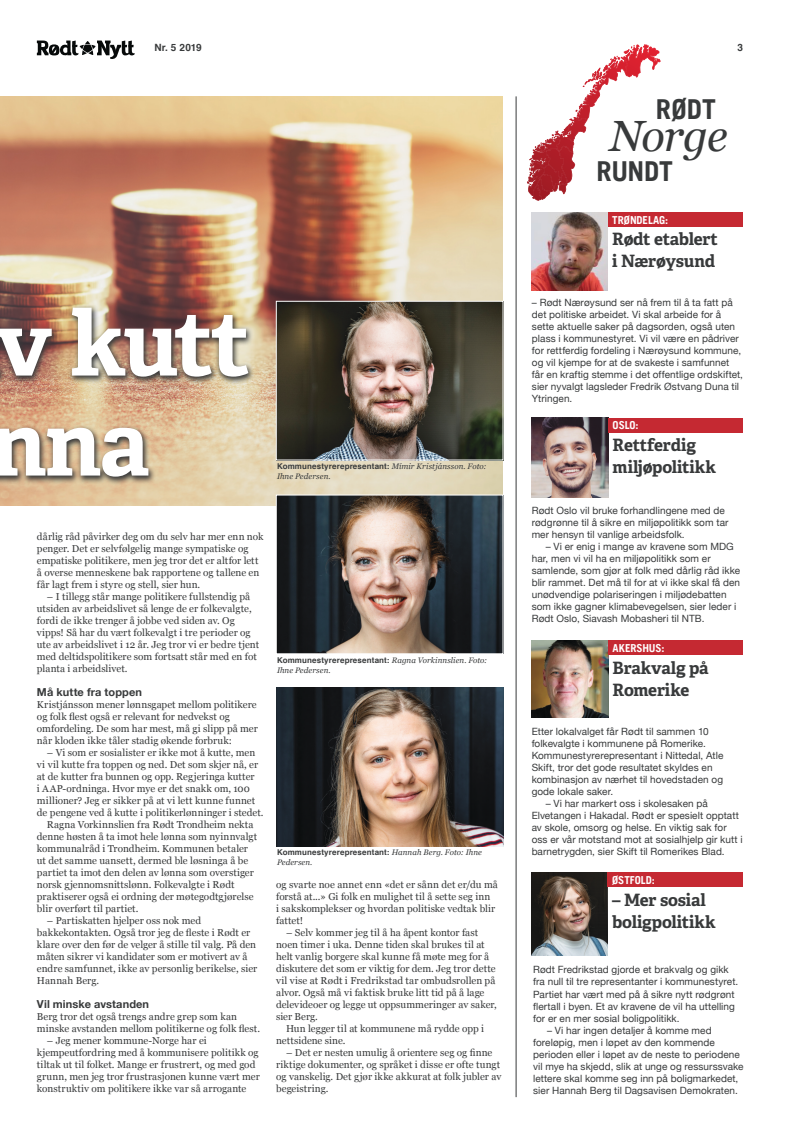
<style>
.page{position:relative;width:794px;height:1134px;background:#fff}
.page>*{position:absolute;margin:0;border:0;box-sizing:border-box;transform-origin:0 0}
.t1{font:700 90px/100px "Adelle Basic";letter-spacing:-.03em;color:#fff}
.t2{font:italic 43.7px "Georgia";letter-spacing:-.025em;color:#383a3b}
.t3{font:700 27.5px "Trade Gothic LT";color:#383a3b}
.t4{font:700 17px/22px "Adelle Basic";letter-spacing:-.015em;color:#383a3b}
.t5{font:700 11px "Helvetica Neue";letter-spacing:.01em;color:#383a3b}
.t6{font:700 11px "Trade Gothic LT";letter-spacing:-.005em;color:#fff}
.t7{font:10px/12px "Georgia";letter-spacing:.005em;color:#383a3b}
.t8{font:10px/12px "Helvetica Neue";letter-spacing:.005em;color:#383a3b}
.t9{font:700 10px "Helvetica";letter-spacing:.005em;color:#383a3b}
.t10{font:700 8px "Helvetica";letter-spacing:.02em;color:#383a3b}
.t11{font:italic 8px "Georgia";letter-spacing:.01em;color:#383a3b}
.s1{font-family:"Georgia";font-weight:400;font-style:italic}
</style>
<div class="page">
<svg style="left:37px;top:41px;width:98px;height:18px"></svg>
<svg style="left:527px;top:44px;width:129px;height:157px"></svg>
<img style="left:532px;top:872px;width:76px;height:83px">
<div style="left:608px;top:872px;width:135px;height:15px;background:#c52932"></div>
<img style="left:531px;top:418px;width:77px;height:79px">
<img style="left:531px;top:641px;width:77px;height:77px">
<div style="left:608px;top:418px;width:135px;height:14px;background:#c52932"></div>
<div style="left:608px;top:641px;width:135px;height:14px;background:#c52932"></div>
<img style="left:532px;top:213px;width:76px;height:77px">
<div style="left:608px;top:213px;width:135px;height:14px;background:#c52932"></div>
<hr style="left:516px;top:96px;width:1px;height:1001px;background:#383a3b">
<img style="left:0;top:96px;width:502px;height:410px">
<img style="left:0;top:302px;width:255px;height:201px">
<img style="left:276px;top:687px;width:227px;height:159px">
<img style="left:278px;top:497px;width:223px;height:155px">
<div style="left:276px;top:495px;width:227px;height:159px;border:1px solid #fff"></div>
<img style="left:278px;top:303px;width:223px;height:155px">
<div style="left:276px;top:301px;width:227px;height:159px;border:1px solid #fff"></div>
<p class="t9" style="left:154px;top:40px;width:49px">Nr. 5 2019</p>
<p class="t9" style="left:737px;top:39px;width:7px">3</p>
<h3 class="t3" style="left:656px;top:92px;width:61px">RØDT</h3>
<h2 class="t2" style="left:609px;top:104px;width:119px">Norge</h2>
<h3 class="t3" style="left:596px;top:154px;width:78px">RUNDT</h3>
<p class="t6" style="left:612px;top:213px;width:58px">TRØNDELAG:</p>
<h1 class="t1" style="left:-10px;top:294px;width:262px">v kutt nna</h1>
<p class="t10" style="left:277px;top:460px;width:211px">Kommunestyrerepresentant: <span class="s1">Mímir Kristjánsson. Foto:</span></p>
<p class="t11" style="left:277px;top:471px;width:55px">Ihne Pedersen.</p>
<p class="t7" style="left:37px;top:530px;width:228px">dårlig råd påvirker deg om du selv har mer enn nok penger. Det er selvfølgelig mange sympatiske og empatiske politikere, men jeg tror det er altfor lett å overse menneskene bak rapportene og tallene en får lagt frem i styre og stell, sier hun.</p>
<p class="t7" style="left:37px;top:590px;width:224px;text-indent:10px">– I tillegg står mange politikere fullstendig på utsiden av arbeidslivet så lenge de er folkevalgte, fordi de ikke trenger å jobbe ved siden av. Og vipps! Så har du vært folkevalgt i tre perioder og ute av arbeidslivet i 12 år. Jeg tror vi er bedre tjent med deltidspolitikere som fortsatt står med en fot planta i arbeidslivet.</p>
<p class="t5" style="left:37px;top:683px;width:107px">Må kutte fra toppen</p>
<p class="t7" style="left:37px;top:698px;width:222px">Kristjánsson mener lønnsgapet mellom politikere og folk flest også er relevant for nedvekst og omfordeling. De som har mest, må gi slipp på mer når kloden ikke tåler stadig økende forbruk:</p>
<p class="t7" style="left:47px;top:746px;width:210px">– Vi som er sosialister er ikke mot å kutte, men</p>
<p class="t7" style="left:37px;top:758px;width:223px">vi vil kutte fra toppen og ned. Det som skjer nå, er</p>
<p class="t7" style="left:37px;top:770px;width:219px">at de kutter fra bunnen og opp. Regjeringa kutter</p>
<p class="t7" style="left:37px;top:782px;width:214px">i AAP-ordninga. Hvor mye er det snakk om, 100</p>
<p class="t7" style="left:37px;top:794px;width:220px">millioner? Jeg er sikker på at vi lett kunne funnet</p>
<p class="t7" style="left:37px;top:806px;width:228px">de pengene ved å kutte i politikerlønninger i stedet.</p>
<p class="t7" style="left:47px;top:818px;width:208px">Ragna Vorkinnslien fra Rødt Trondheim nekta</p>
<p class="t7" style="left:37px;top:830px;width:222px">denne høsten å ta imot hele lønna som nyinnvalgt</p>
<p class="t7" style="left:37px;top:842px;width:213px">kommunalråd i Trondheim. Kommunen betaler</p>
<p class="t7" style="left:37px;top:854px;width:213px">ut det samme uansett, dermed ble løsninga å be</p>
<p class="t7" style="left:37px;top:866px;width:218px">partiet ta imot den delen av lønna som overstiger</p>
<p class="t7" style="left:37px;top:878px;width:199px">norsk gjennomsnittslønn. Folkevalgte i Rødt</p>
<p class="t7" style="left:37px;top:890px;width:218px">praktiserer også ei ordning der møtegodtgjørelse</p>
<p class="t7" style="left:37px;top:902px;width:103px">blir overført til partiet.</p>
<p class="t7" style="left:37px;top:914px;width:222px;text-indent:10px">– Partiskatten hjelper oss nok med bakkekontakten. Også tror jeg de fleste i Rødt er klare over den før de velger å stille til valg. På den måten sikrer vi kandidater som er motivert av å endre samfunnet, ikke av personlig berikelse, sier Hannah Berg.</p>
<p class="t5" style="left:37px;top:995px;width:114px">Vil minske avstanden</p>
<p class="t7" style="left:37px;top:1010px;width:225px">Berg tror det også trengs andre grep som kan minske avstanden mellom politikerne og folk flest.</p>
<p class="t7" style="left:37px;top:1034px;width:224px;text-indent:10px">– Jeg mener kommune-Norge har ei kjempeutfordring med å kommunisere politikk og tiltak ut til folket. Mange er frustrert, og med god grunn, men jeg tror frustrasjonen kunne vært mer konstruktiv om politikere ikke var så arrogante</p>
<p class="t10" style="left:277px;top:654px;width:212px">Kommunestyrerepresentant: <span class="s1">Ragna Vorkinnslien. Foto:</span></p>
<p class="t11" style="left:277px;top:664px;width:55px">Ihne Pedersen.</p>
<p class="t10" style="left:277px;top:846px;width:206px">Kommunestyrerepresentant: <span class="s1">Hannah Berg. Foto: Ihne</span></p>
<p class="t11" style="left:277px;top:857px;width:37px">Pedersen.</p>
<p class="t7" style="left:276px;top:878px;width:223px">og svarte noe annet enn «det er sånn det er/du må forstå at...» Gi folk en mulighet til å sette seg inn<br>i sakskomplekser og hvordan politiske vedtak blir fattet!</p>
<p class="t7" style="left:276px;top:926px;width:222px;text-indent:10px">– Selv kommer jeg til å ha åpent kontor fast noen timer i uka. Denne tiden skal brukes til at helt vanlig borgere skal kunne få møte meg for å diskutere det som er viktig for dem. Jeg tror dette vil vise at Rødt i Fredrikstad tar ombudsrollen på alvor. Også må vi faktisk bruke litt tid på å lage delevideoer og legge ut oppsummeringer av saker, sier Berg.</p>
<p class="t7" style="left:276px;top:1022px;width:209px;text-indent:10px">Hun legger til at kommunene må rydde opp i nettsidene sine.</p>
<p class="t7" style="left:276px;top:1046px;width:227px;text-indent:10px">– Det er nesten umulig å orientere seg og finne riktige dokumenter, og språket i disse er ofte tungt og vanskelig. Det gjør ikke akkurat at folk jubler av begeistring.</p>
<h3 class="t4" style="left:612px;top:228px;width:107px">Rødt etablert i Nærøysund</h3>
<p class="t8" style="left:532px;top:297px;width:213px">– Rødt Nærøysund ser nå frem til å ta fatt på det politiske arbeidet. Vi skal arbeide for å sette aktuelle saker på dagsorden, også uten plass i kommunestyret. Vi vil være en pådriver for rettferdig fordeling i Nærøysund kommune, og vil kjempe for at de svakeste i samfunnet får en kraftig stemme i det offentlige ordskiftet, sier nyvalgt lagsleder Fredrik Østvang Duna til Ytringen.</p>
<p class="t6" style="left:612px;top:418px;width:28px">OSLO:</p>
<h3 class="t4" style="left:612px;top:434px;width:105px">Rettferdig miljøpolitikk</h3>
<p class="t8" style="left:532px;top:505px;width:198px">Rødt Oslo vil bruke forhandlingene med de rødgrønne til å sikre en miljøpolitikk som tar mer hensyn til vanlige arbeidsfolk.</p>
<p class="t8" style="left:532px;top:541px;width:210px;text-indent:14px">– Vi er enig i mange av kravene som MDG har, men vi vil ha en miljøpolitikk som er samlende, som gjør at folk med dårlig råd ikke blir rammet. Det må til for at vi ikke skal få den unødvendige polariseringen i miljødebatten som ikke gagner klimabevegelsen, sier leder i Rødt Oslo, Siavash Mobasheri til NTB.</p>
<p class="t6" style="left:612px;top:641px;width:53px">AKERSHUS:</p>
<h3 class="t4" style="left:612px;top:657px;width:98px">Brakvalg på<br>Romerike</h3>
<p class="t8" style="left:531px;top:725px;width:193px">Etter lokalvalget får Rødt til sammen 10 folkevalgte i kommunene på Romerike.<br>Kommunestyrerepresentant i Nittedal, Atle Skift, tror det gode resultatet skyldes en kombinasjon av nærhet til hovedstaden og gode lokale saker.</p>
<p class="t8" style="left:531px;top:797px;width:212px;text-indent:14px">– Vi har markert oss i skolesaken på Elvetangen i Hakadal. Rødt er spesielt opptatt av skole, omsorg og helse. En viktig sak for oss er vår motstand mot at sosialhjelp gir kutt i barnetrygden, sier Skift til Romerikes Blad.</p>
<h3 class="t4" style="left:612px;top:889px;width:105px">– Mer sosial boligpolitikk</h3>
<p class="t6" style="left:612px;top:873px;width:44px">ØSTFOLD:</p>
<p class="t8" style="left:533px;top:964px;width:207px">Rødt Fredrikstad gjorde et brakvalg og gikk fra null til tre representanter i kommunestyret.<br>Partiet har vært med på å sikre nytt rødgrønt flertall i byen. Et av kravene de vil ha uttelling for er en mer sosial boligpolitikk.</p>
<p class="t8" style="left:533px;top:1024px;width:212px;text-indent:14px">– Vi har ingen detaljer å komme med foreløpig, men i løpet av den kommende perioden eller i løpet av de neste to periodene vil mye ha skjedd, slik at unge og ressurssvake lettere skal komme seg inn på boligmarkedet, sier Hannah Berg til Dagsavisen Demokraten.</p>
</div>
